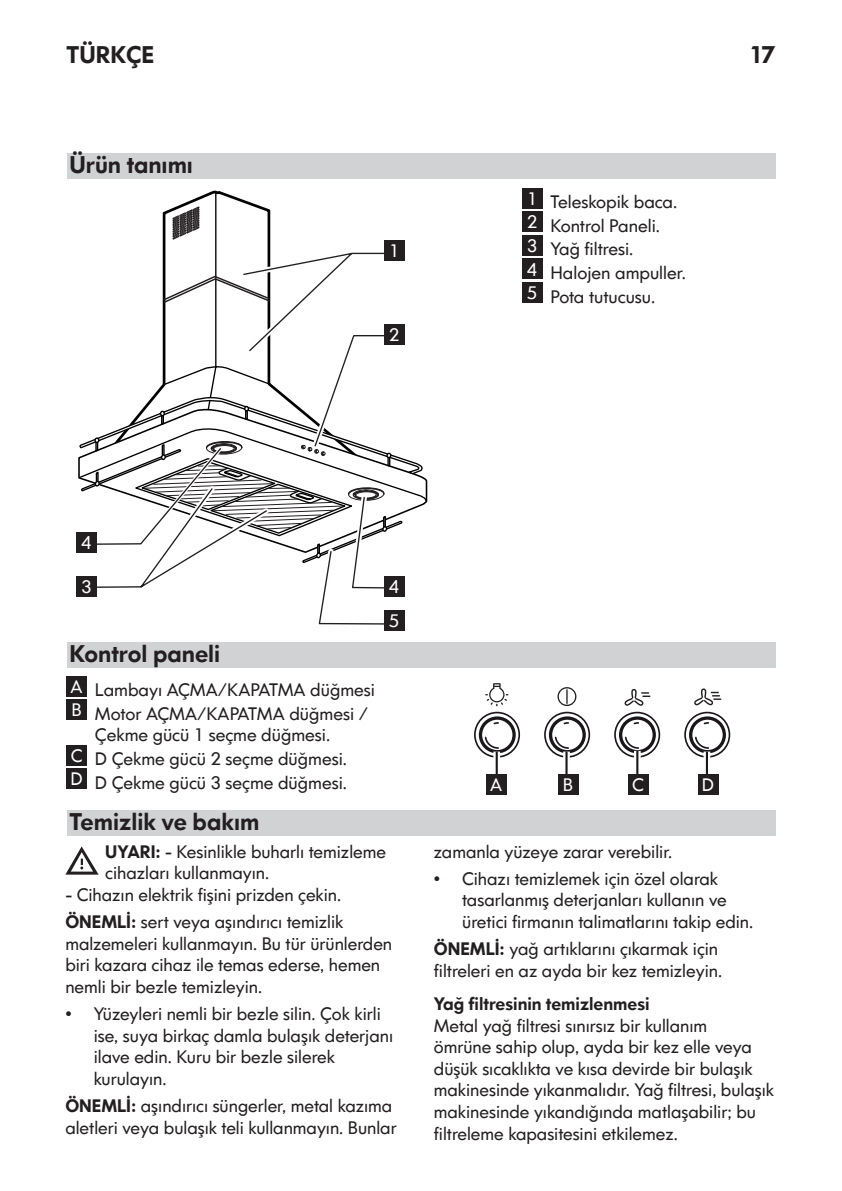
<style>
.page{position:relative;width:842px;height:1191px;background:#fff}
.page>*{position:absolute;margin:0;border:0;box-sizing:border-box;transform-origin:0 0}
.t1{font:800 24px "IKEA Sans";color:#231f20}
.t2{font:18px/21.6px "IKEA Sans";color:#231f20}
.t3{font:18px "IKEA Sans";color:#fff}
.s1{font-weight:800}
</style>
<div class="page">
<svg style="left:78px;top:191px;width:349px;height:435px"></svg>
<div style="left:67px;top:153px;width:708px;height:26px;background:#d1d2d4"></div>
<div style="left:522px;top:188px;width:20px;height:20px;background:#231f20"></div>
<div style="left:522px;top:212px;width:20px;height:20px;background:#231f20"></div>
<div style="left:522px;top:235px;width:20px;height:20px;background:#231f20"></div>
<div style="left:522px;top:259px;width:20px;height:20px;background:#231f20"></div>
<div style="left:522px;top:282px;width:20px;height:20px;background:#231f20"></div>
<div style="left:384px;top:576px;width:20px;height:20px;background:#231f20"></div>
<div style="left:77px;top:576px;width:20px;height:20px;background:#231f20"></div>
<div style="left:384px;top:240px;width:20px;height:20px;background:#231f20"></div>
<div style="left:384px;top:324px;width:20px;height:20px;background:#231f20"></div>
<div style="left:67px;top:642px;width:708px;height:25px;background:#d1d2d4"></div>
<div style="left:67px;top:676px;width:20px;height:20px;background:#231f20"></div>
<div style="left:67px;top:700px;width:20px;height:20px;background:#231f20"></div>
<div style="left:67px;top:745px;width:20px;height:20px;background:#231f20"></div>
<div style="left:67px;top:768px;width:20px;height:20px;background:#231f20"></div>
<div style="left:384px;top:610px;width:20px;height:20px;background:#231f20"></div>
<img style="left:65px;top:846px;width:34px;height:28px">
<div style="left:67px;top:810px;width:708px;height:26px;background:#d1d2d4"></div>
<div style="left:479px;top:716px;width:37px;height:37px;border:3px solid #1a161a;border-radius:50%"></div>
<div style="left:474px;top:711px;width:46px;height:46px;border:2px solid #1a161a;border-radius:50%"></div>
<svg style="left:484px;top:721px;width:15px;height:28px"></svg>
<div style="left:549px;top:716px;width:37px;height:37px;border:3px solid #1a161a;border-radius:50%"></div>
<div style="left:544px;top:711px;width:46px;height:46px;border:2px solid #1a161a;border-radius:50%"></div>
<svg style="left:554px;top:721px;width:15px;height:28px"></svg>
<div style="left:619px;top:716px;width:37px;height:37px;border:3px solid #1a161a;border-radius:50%"></div>
<div style="left:614px;top:711px;width:46px;height:46px;border:2px solid #1a161a;border-radius:50%"></div>
<svg style="left:624px;top:721px;width:15px;height:28px"></svg>
<div style="left:689px;top:716px;width:37px;height:37px;border:3px solid #1a161a;border-radius:50%"></div>
<div style="left:684px;top:711px;width:46px;height:46px;border:2px solid #1a161a;border-radius:50%"></div>
<svg style="left:694px;top:721px;width:16px;height:28px"></svg>
<svg style="left:493px;top:751px;width:7px;height:23px"></svg>
<hr style="left:496px;top:751px;width:2px;height:36px;background:#1a161a">
<div style="left:563px;top:751px;width:7px;height:36px;background:#fff"></div>
<hr style="left:565px;top:751px;width:3px;height:36px;background:#1a161a">
<svg style="left:634px;top:751px;width:7px;height:23px"></svg>
<hr style="left:636px;top:751px;width:2px;height:36px;background:#1a161a">
<div style="left:704px;top:751px;width:6px;height:36px;background:#f1f1f1"></div>
<hr style="left:706px;top:751px;width:2px;height:36px;background:#1a161a">
<svg style="left:485px;top:683px;width:23px;height:23px"></svg>
<svg style="left:624px;top:689px;width:26px;height:17px"></svg>
<svg style="left:694px;top:688px;width:27px;height:17px"></svg>
<svg style="left:557px;top:687px;width:19px;height:19px"></svg>
<div style="left:77px;top:532px;width:20px;height:20px;background:#231f20"></div>
<div style="left:486px;top:774px;width:20px;height:20px;background:#231f20"></div>
<div style="left:558px;top:774px;width:20px;height:20px;background:#231f20"></div>
<div style="left:628px;top:774px;width:20px;height:20px;background:#231f20"></div>
<div style="left:698px;top:774px;width:20px;height:20px;background:#231f20"></div>
<p class="t1" style="left:67px;top:36px;width:89px">TÜRKÇE</p>
<p class="t1" style="left:749px;top:36px;width:28px">17</p>
<p class="t1" style="left:69px;top:146px;width:125px">Ürün tanımı</p>
<p class="t3" style="left:389px;top:237px;width:12px">1</p>
<p class="t3" style="left:389px;top:321px;width:12px">2</p>
<p class="t2" style="left:527px;top:189px;width:160px;line-height:23.6px"><sup>1</sup> Teleskopik baca.<br><sup>2</sup> Kontrol Paneli.<br><sup>3</sup> Yağ filtresi.<br><sup>4</sup> Halojen ampuller.<br><sup>5</sup> Pota tutucusu.</p>
<p class="t3" style="left:81px;top:529px;width:12px">4</p>
<p class="t3" style="left:81px;top:573px;width:12px">3</p>
<p class="t3" style="left:389px;top:573px;width:12px">4</p>
<p class="t1" style="left:69px;top:635px;width:152px">Kontrol paneli</p>
<p class="t2" style="left:71px;top:677px;width:306px;line-height:23.6px"><sup>A</sup> Lambayı AÇMA/KAPATMA düğmesi<br><sup>B</sup> Motor AÇMA/KAPATMA düğmesi /</p>
<p class="t2" style="left:71px;top:722px;width:278px;line-height:23.6px;text-align:center">Çekme gücü 1 seçme düğmesi.<br><sup>C</sup> D Çekme gücü 2 seçme düğmesi.<br><sup>D</sup> D Çekme gücü 3 seçme düğmesi.</p>
<p class="t1" style="left:69px;top:803px;width:191px">Temizlik ve bakım</p>
<p class="t3" style="left:389px;top:607px;width:12px">5</p>
<p class="t2" style="left:105px;top:840px;width:282px"><span class="s1">UYARI:</span> - Kesinlikle buharlı temizleme cihazları kullanmayın.</p>
<p class="t2" style="left:65px;top:880px;width:280px;line-height:27.2px">- Cihazın elektrik fişini prizden çekin.<br><span class="s1">ÖNEMLİ:</span> sert veya aşındırıcı temizlik</p>
<p class="t2" style="left:65px;top:932px;width:328px">malzemeleri kullanmayın. Bu tür ürünlerden biri kazara cihaz ile temas ederse, hemen nemli bir bezle temizleyin.</p>
<p class="t2" style="left:94px;top:1002px;width:301px;text-indent:-28px">• Yüzeyleri nemli bir bezle silin. Çok kirli ise, suya birkaç damla bulaşık deterjanı ilave edin. Kuru bir bezle silerek kurulayın.</p>
<p class="t2" style="left:65px;top:1094px;width:333px"><span class="s1">ÖNEMLİ:</span> aşındırıcı süngerler, metal kazıma aletleri veya bulaşık teli kullanmayın. Bunlar</p>
<p class="t3" style="left:490px;top:771px;width:14px">A</p>
<p class="t3" style="left:563px;top:771px;width:12px">B</p>
<p class="t3" style="left:632px;top:771px;width:13px">C</p>
<p class="t3" style="left:702px;top:771px;width:14px">D</p>
<p class="t2" style="left:434px;top:840px;width:240px">zamanla yüzeye zarar verebilir.</p>
<p class="t2" style="left:462px;top:867px;width:292px;text-indent:-28px">• Cihazı temizlemek için özel olarak tasarlanmış deterjanları kullanın ve üretici firmanın talimatlarını takip edin.</p>
<p class="t2" style="left:434px;top:937px;width:290px"><span class="s1">ÖNEMLİ:</span> yağ artıklarını çıkarmak için filtreleri en az ayda bir kez temizleyin.</p>
<p class="t2" style="left:434px;top:992px;width:342px"><span class="s1">Yağ filtresinin temizlenmesi<br></span>Metal yağ filtresi sınırsız bir kullanım<br>ömrüne sahip olup, ayda bir kez elle veya düşük sıcaklıkta ve kısa devirde bir bulaşık makinesinde yıkanmalıdır. Yağ filtresi, bulaşık makinesinde yıkandığında matlaşabilir; bu filtreleme kapasitesini etkilemez.</p>
</div>
